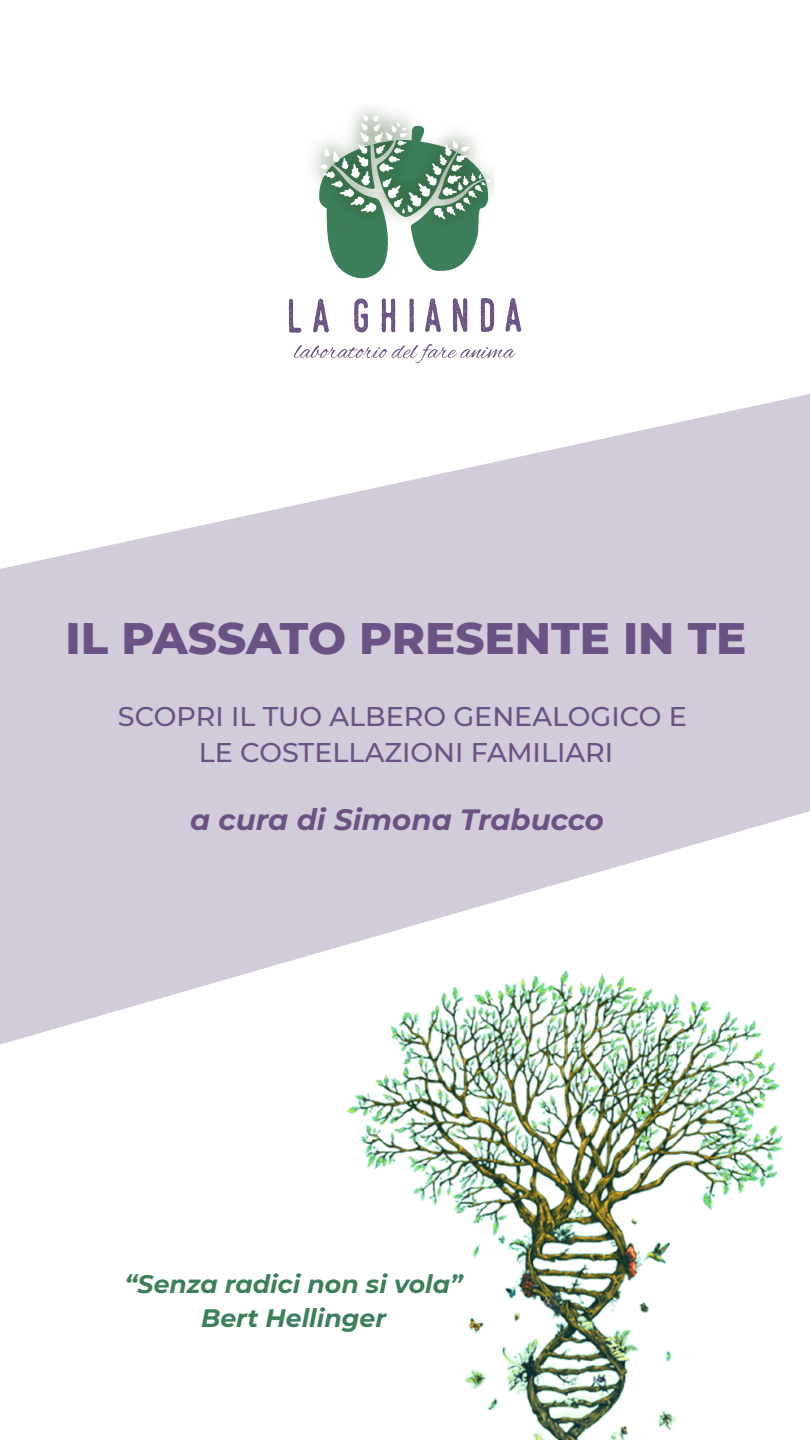
<style>
.page{position:relative;width:810px;height:1440px;background:#fff}
.page>*{position:absolute;margin:0;border:0;box-sizing:border-box;transform-origin:0 0}
.t1{font:800 45px "Montserrat";color:#6b5284}
.t2{font:italic 700 29.25px "Montserrat";color:#6b5282}
.t3{font:500 27px/36px "Montserrat";color:#6b5284;text-align:center}
.t4{font:italic 700 25.2px/33.4px "Montserrat";color:#3b805a;text-align:center}
</style>
<div class="page">
<svg style="left:0;top:394px;width:810px;height:651px;fill:#d2cbda"></svg>
<svg style="left:289px;top:299px;width:12px;height:34px"></svg>
<svg style="left:313px;top:299px;width:16px;height:33px"></svg>
<svg style="left:354px;top:298px;width:14px;height:34px"></svg>
<svg style="left:382px;top:298px;width:13px;height:34px"></svg>
<svg style="left:409px;top:298px;width:5px;height:34px"></svg>
<svg style="left:425px;top:298px;width:16px;height:34px"></svg>
<svg style="left:453px;top:298px;width:14px;height:34px"></svg>
<svg style="left:481px;top:298px;width:13px;height:34px"></svg>
<svg style="left:506px;top:298px;width:15px;height:34px"></svg>
<svg style="left:329px;top:247px;width:145px;height:32px"></svg>
<img style="left:312px;top:105px;width:182px;height:142px">
<svg style="left:294px;top:344px;width:222px;height:19px"></svg>
<img style="left:325px;top:960px;width:485px;height:480px">
<h1 class="t1" style="left:66px;top:605px;width:682px">IL PASSATO PRESENTE IN TE</h1>
<p class="t3" style="left:118px;top:698px;width:570px">SCOPRI IL TUO ALBERO GENEALOGICO E<br>LE COSTELLAZIONI FAMILIARI</p>
<p class="t2" style="left:190px;top:798px;width:416px">a cura di Simona Trabucco</p>
<p class="t4" style="left:125px;top:1266px;width:339px">“Senza radici non si vola”<br>Bert Hellinger</p>
</div>
